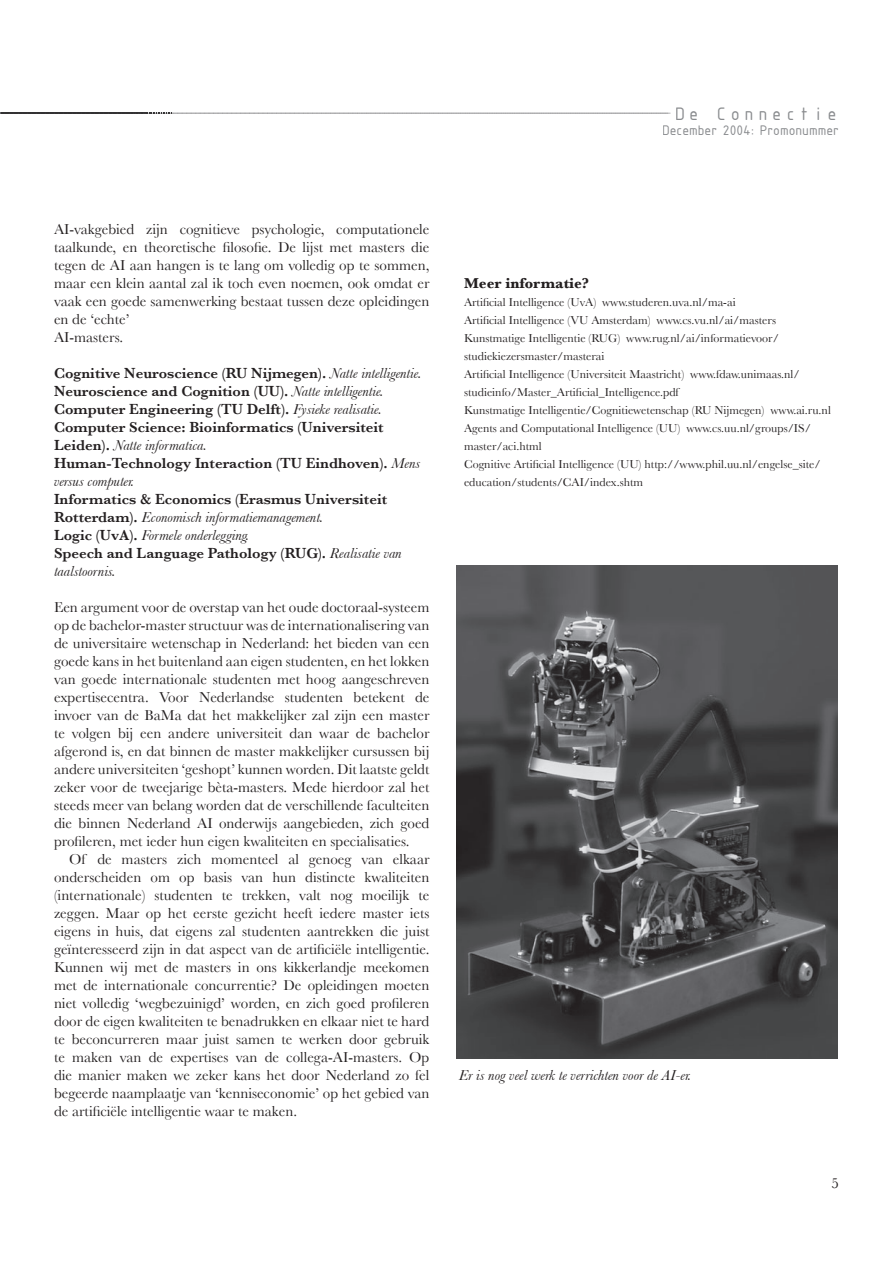
<style>
.page{position:relative;width:893px;height:1263px;background:#fff}
.page>*{position:absolute;margin:0;border:0;box-sizing:border-box;transform-origin:0 0}
.t1{font:19.5px "ISOCTEUR";color:#8a8c8f}
.t2{font:15px/18px "Baskerville";color:#231f20;text-align:justify}
.t3{font:600 15px/18px "Baskerville";color:#231f20}
.t4{font:italic 15px "Baskerville";color:#231f20}
.t5{font:15px "ISOCPEUR";color:#8a8c8f}
.t6{font:700 15px "Baskerville";color:#231f20}
.t7{font:12px/18px "Baskerville";color:#231f20}
.s1{font-weight:400;font-style:italic}
</style>
<div class="page">
<svg style="left:0;top:113px;width:671px;height:1px"></svg>
<img style="left:457px;top:566px;width:381px;height:492px">
<h1 class="t1" style="left:673px;top:101px;width:167px">De Connectie</h1>
<p class="t5" style="left:662px;top:120px;width:178px">December 2004: Promonummer</p>
<p class="t2" style="left:54px;top:220px;width:377px;text-align:left">AI-vakgebied zijn cognitieve psychologie, computationele taalkunde, en theoretische filosofie. De lijst met masters die tegen de AI aan hangen is te lang om volledig op te sommen, maar een klein aantal zal ik toch even noemen, ook omdat er vaak een goede samenwerking bestaat tussen deze opleidingen en de ‘echte’<br>AI-masters.</p>
<p class="t3" style="left:54px;top:364px;width:369px">Cognitive Neuroscience (RU Nijmegen). <span class="s1">Natte intelligentie.<br></span>Neuroscience and Cognition (UU). <span class="s1">Natte intelligentie.<br></span>Computer Engineering (TU Delft). <span class="s1">Fysieke realisatie.<br></span>Computer Science: Bioinformatics (Universiteit Leiden). <span class="s1">Natte informatica.<br></span>Human-Technology Interaction (TU Eindhoven). <span class="s1">Mens versus computer.</span></p>
<p class="t3" style="left:54px;top:490px;width:349px">Informatics &amp; Economics (Erasmus Universiteit Rotterdam). <span class="s1">Economisch informatiemanagement.<br></span>Logic (UvA). <span class="s1">Formele onderlegging.<br></span>Speech and Language Pathology (RUG). <span class="s1">Realisatie van taalstoornis.</span></p>
<p class="t2" style="left:54px;top:598px;width:377px">Een argument voor de overstap van het oude doctoraal-systeem op de bachelor-master structuur was de internationalisering van de universitaire wetenschap in Nederland: het bieden van een goede kans in het buitenland aan eigen studenten, en het lokken van goede internationale studenten met hoog aangeschreven expertisecentra. Voor Nederlandse studenten betekent de invoer van de BaMa dat het makkelijker zal zijn een master te volgen bij een andere universiteit dan waar de bachelor afgerond is, en dat binnen de master makkelijker cursussen bij andere universiteiten ‘geshopt’ kunnen worden. Dit laatste geldt zeker voor de tweejarige bèta-masters. Mede hierdoor zal het steeds meer van belang worden dat de verschillende faculteiten die binnen Nederland AI onderwijs aangebieden, zich goed profileren, met ieder hun eigen kwaliteiten en specialisaties.</p>
<p class="t2" style="left:54px;top:850px;width:377px;text-indent:15px">Of de masters zich momenteel al genoeg van elkaar onderscheiden om op basis van hun distincte kwaliteiten (internationale) studenten te trekken, valt nog moeilijk te zeggen. Maar op het eerste gezicht heeft iedere master iets eigens in huis, dat eigens zal studenten aantrekken die juist geïnteresseerd zijn in dat aspect van de artificiële intelligentie.<br>Kunnen wij met de masters in ons kikkerlandje meekomen met de internationale concurrentie? De opleidingen moeten niet volledig ‘wegbezuinigd’ worden, en zich goed profileren door de eigen kwaliteiten te benadrukken en elkaar niet te hard te beconcurreren maar juist samen te werken door gebruik te maken van de expertises van de collega-AI-masters. Op die manier maken we zeker kans het door Nederland zo fel begeerde naamplaatje van ‘kenniseconomie’ op het gebied van de artificiële intelligentie waar te maken.</p>
<p class="t6" style="left:464px;top:274px;width:127px">Meer informatie?</p>
<p class="t7" style="left:464px;top:293px;width:368px">Artificial Intelligence (UvA) www.studeren.uva.nl/ma-ai<br>Artificial Intelligence (VU Amsterdam) www.cs.vu.nl/ai/masters Kunstmatige Intelligentie (RUG) www.rug.nl/ai/informatievoor/ studiekiezersmaster/masterai<br>Artificial Intelligence (Universiteit Maastricht) www.fdaw.unimaas.nl/ studieinfo/Master_Artificial_Intelligence.pdf<br>Kunstmatige Intelligentie/Cognitiewetenschap (RU Nijmegen) www.ai.ru.nl Agents and Computational Intelligence (UU) www.cs.uu.nl/groups/IS/ master/aci.html<br>Cognitive Artificial Intelligence (UU) http://www.phil.uu.nl/engelse_site/ education/students/CAI/index.shtm</p>
<p class="t4" style="left:459px;top:1066px;width:234px">Er is nog veel werk te verrichten voor de AI-er.</p>
<p class="t2" style="left:831px;top:1174px;width:9px">5</p>
</div>
